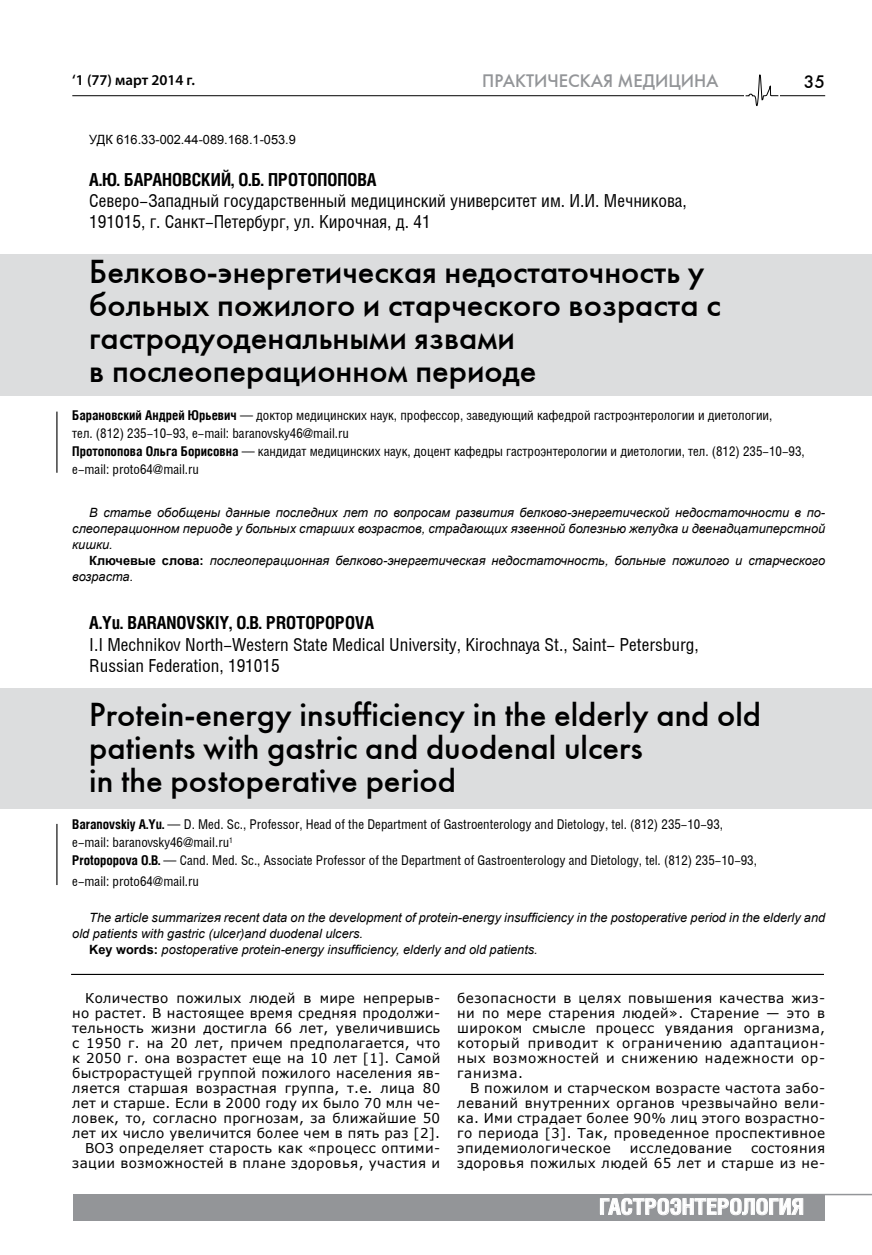
<style>
.page{position:relative;width:872px;height:1255px;background:#fff}
.page>*{position:absolute;margin:0;border:0;box-sizing:border-box;transform-origin:0 0}
.t1{font:33px/33px "Futuris C";color:#000}
.t2{font:700 21.75px "Helios Cond";color:#fff;scale:1.05 1}
.t3{font:18px/21px "Helios Cond";color:#000}
.t4{font:700 18px "Helios Cond";color:#000}
.t5{font:18px "Futuris C";color:#939598}
.t6{font:18px "Futuris C";color:#000}
.t7{font:600 15px "Myriad Pro";color:#000}
.t8{font:13.5px/15px "Verdana";letter-spacing:.02em;color:#000;text-align:right}
.t9{font:13.5px/18px "Helios Cond";color:#000}
.t10{font:italic 12.75px/16.2px "Arial";color:#000;text-align:justify}
.t11{font:12.75px "Arial";color:#000}
.s1{font-weight:700}
.s2{font-weight:700;font-style:normal}
</style>
<div class="page">
<hr style="left:72px;top:95px;width:753px;height:1px;background:#000">
<div style="left:74px;top:1193px;width:751px;height:27px;background:#939598"></div>
<svg style="left:600px;top:1198px;width:203px;height:16px"></svg>
<hr style="left:623px;top:1193px;width:249px;height:2px;background:#939598">
<div style="left:744px;top:73px;width:35px;height:33px;background:#fff"></div>
<svg style="left:745px;top:74px;width:34px;height:32px"></svg>
<div style="left:1px;top:255px;width:871px;height:141px;background:#dcddde"></div>
<div style="left:1px;top:688px;width:871px;height:120px;background:#dcddde"></div>
<hr style="left:56px;top:411px;width:1px;height:62px;background:#000">
<hr style="left:56px;top:823px;width:1px;height:62px;background:#000">
<hr style="left:71px;top:973px;width:753px;height:1px;background:#000">
<p class="t7" style="left:72px;top:71px;width:124px">‘1 (77) март 2014 г.</p>
<h3 class="t5" style="left:482px;top:69px;width:238px">ПРАКТИЧЕСКАЯ МЕДИЦИНА</h3>
<h3 class="t6" style="left:804px;top:71px;width:23px">35</h3>
<p class="t11" style="left:89px;top:131px;width:208px">УДК 616.33-002.44-089.168.1-053.9</p>
<h3 class="t4" style="left:89px;top:169px;width:56px">А.Ю. БАРАНО</h3>
<h3 class="t4" style="left:182px;top:169px;width:107px">ВСКИЙ, О.Б. ПРОТО</h3>
<h3 class="t4" style="left:317px;top:169px;width:61px">ПОПОВА</h3>
<h3 class="t3" style="left:89px;top:191px;width:599px">Северо-Западный государственный медицинский университет им. И.И. Мечникова,<br>191015, г. Санкт-Петербург, ул. Кирочная, д. 41</h3>
<h1 class="t1" style="left:89px;top:255px;width:633px">Белково-энергетическая недостаточность у больных пожилого и старческого возраста с гастродуоденальными язвами<br>в послеоперационном периоде</h1>
<p class="t9" style="left:72px;top:406px;width:734px"><span class="s1">Барановский Андрей Юрьевич</span> — доктор медицинских наук, профессор, заведующий кафедрой гастроэнтерологии и диетологии,<br>тел. (812) 235-10-93, e-mail: baranovsky46@mail.ru<br><span class="s1">Протопопова Ольга Борисовна</span> — кандидат медицинских наук, доцент кафедры гастроэнтерологии и диетологии, тел. (812) 235-10-93, e-mail: proto64@mail.ru</p>
<p class="t10" style="left:72px;top:504px;width:754px;text-indent:17px">В статье обобщены данные последних лет по вопросам развития белково-энергетической недостаточности в по&shy;слеоперационном периоде у больных старших возрастов, страдающих язвенной болезнью желудка и двенадцатиперстной кишки.</p>
<p class="t10" style="left:72px;top:553px;width:754px;text-indent:17px"><span class="s2">Ключевые слова:</span> послеоперационная белково-энергетическая недостаточность, больные пожилого и старческого возраста.</p>
<h3 class="t4" style="left:89px;top:612px;width:59px">A.Yu. BARANO</h3>
<h3 class="t4" style="left:187px;top:612px;width:100px">VSKIY, O.B. PROTO</h3>
<h3 class="t4" style="left:315px;top:612px;width:60px">POPOVA</h3>
<h3 class="t3" style="left:89px;top:633px;width:611px">I.I Mechnikov North-Western State Medical University, Kirochnaya St., Saint- Petersburg,<br>Russian Federation, 191015</h3>
<h1 class="t1" style="left:89px;top:697px;width:673px">Protein-energy insufficiency in the elderly and old patients with gastric and duodenal ulcers<br>in the postoperative period</h1>
<p class="t9" style="left:72px;top:815px;width:686px"><span class="s1">Baranovskiy A.Yu.</span> — D. Med. Sc., Professor, Head of the Department of Gastroenterology and Dietology, tel. (812) 235-10-93, e-mail: baranovsky46@mail.ru<sup>1<br></sup><span class="s1">Protopopova O.B.</span> — Cand. Med. Sc., Associate Professor of the Department of Gastroenterology and Dietology, tel. (812) 235-10-93,</p>
<p class="t9" style="left:72px;top:872px;width:128px">e-mail: proto64@mail.ru</p>
<p class="t10" style="left:89px;top:909px;width:737px">The article summarizeя recent data on the development of protein-energy insufficiency in the postoperative period in the elderly and</p>
<p class="t10" style="left:72px;top:925px;width:292px">old patients with gastric (ulcer)and duodenal ulcers.</p>
<p class="t10" style="left:89px;top:941px;width:450px"><span class="s2">Key words:</span> postoperative protein-energy insufficiency, elderly and old patients.</p>
<p class="t8" style="left:72px;top:990px;width:369px">Количество пожилых людей в мире непрерыв&shy;но растет. В настоящее время средняя продолжи&shy;тельность жизни достигла 66 лет, увеличившись с 1950 г. на 20 лет, причем предполагается, что к 2050 г. она возрастет еще на 10 лет [1]. Самой быстрорастущей группой пожилого населения яв&shy;ляется старшая возрастная группа, т.е. лица 80 лет и старше. Если в 2000 году их было 70 млн че&shy;ловек, то, согласно прогнозам, за ближайшие 50 лет их число увеличится более чем в пять раз [2].<br>ВОЗ определяет старость как «процесс оптими&shy;зации возможностей в плане здоровья, участия и</p>
<p class="t8" style="left:457px;top:990px;width:369px;text-align:justify">безопасности в целях повышения качества жиз&shy;ни по мере старения людей». Старение — это в широком смысле процесс увядания организма, который приводит к ограничению адаптацион&shy;ных возможностей и снижению надежности ор&shy;ганизма.</p>
<p class="t8" style="left:457px;top:1080px;width:369px;text-align:justify;text-indent:13px">В пожилом и старческом возрасте частота забо&shy;леваний внутренних органов чрезвычайно вели&shy;ка. Ими страдает более 90% лиц этого возрастно&shy;го периода [3]. Так, проведенное проспективное эпидемиологическое</p>
<p class="t8" style="left:457px;top:1140px;width:369px">состояния<br>здоровья пожилых людей 65 лет и старше из не-</p>
<p class="t8" style="left:630px;top:1140px;width:103px">исследование</p>
<h2 class="t2" style="left:599px;top:1193px;width:196px">Гастроэнтерология</h2>
</div>
